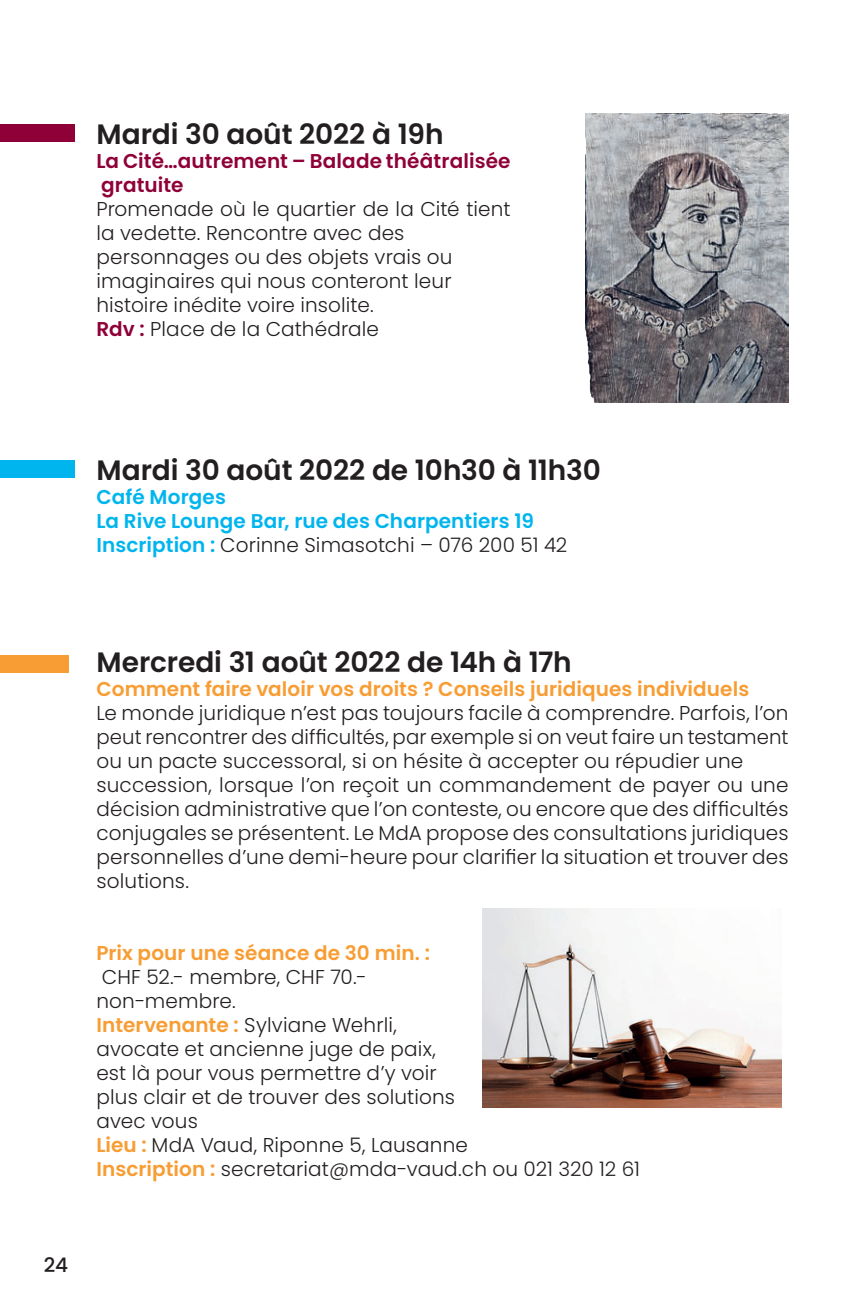
<style>
.page{position:relative;width:851px;height:1304px;background:#fff}
.page>*{position:absolute;margin:0;border:0;box-sizing:border-box;transform-origin:0 0}
.t1{font:600 28px "Poppins";letter-spacing:-.005em;color:#231f20}
.t2{font:300 20px/24px "Poppins";letter-spacing:.005em;color:#231f20}
.t3{font:600 20px/24px "Poppins";letter-spacing:.005em;color:#00b5ee}
.t4{font:600 20px "Poppins";letter-spacing:.005em;color:#f89d33}
.t5{font:600 20px/24px "Poppins";letter-spacing:.005em;color:#900038}
.t6{font:500 20px "Poppins";color:#231f20}
.s1{font-weight:600;color:#900038}
.s2{font-weight:300;color:#231f20}
.s3{font-weight:600;color:#f89d33}
</style>
<div class="page">
<div style="left:0;top:125px;width:74px;height:17px;background:#900038"></div>
<img style="left:585px;top:113px;width:203px;height:289px">
<div style="left:0;top:461px;width:74px;height:17px;background:#00b5ee"></div>
<img style="left:482px;top:908px;width:298px;height:200px">
<div style="left:0;top:655px;width:68px;height:17px;background:#f89d33"></div>
<h1 class="t1" style="left:96px;top:118px;width:348px">Mardi 30 août 2022 à 19h</h1>
<p class="t5" style="left:96px;top:149px;width:415px">La Cité…autrement – Balade théâtralisée gratuite</p>
<p class="t2" style="left:96px;top:197px;width:415px">Promenade où le quartier de la Cité tient la vedette. Rencontre avec des personnages ou des objets vrais ou imaginaires qui nous conteront leur histoire inédite voire insolite.<br><span class="s1">Rdv :</span> Place de la Cathédrale</p>
<h1 class="t1" style="left:96px;top:454px;width:505px">Mardi 30 août 2022 de 10h30 à 11h30</h1>
<p class="t3" style="left:96px;top:485px;width:472px">Café Morges<br>La Rive Lounge Bar, rue des Charpentiers 19<br>Inscription : <span class="s2">Corinne Simasotchi – 076 200 51 42</span></p>
<h1 class="t1" style="left:96px;top:646px;width:476px">Mercredi 31 août 2022 de 14h à 17h</h1>
<p class="t4" style="left:96px;top:677px;width:654px">Comment faire valoir vos droits ? Conseils juridiques individuels</p>
<p class="t2" style="left:96px;top:701px;width:693px">Le monde juridique n’est pas toujours facile à comprendre. Parfois, l’on peut rencontrer des difficultés, par exemple si on veut faire un testament ou un pacte successoral, si on hésite à accepter ou répudier une succession, lorsque l’on reçoit un commandement de payer ou une décision administrative que l’on conteste, ou encore que des difficultés conjugales se présentent. Le MdA propose des consultations juridiques personnelles d’une demi-heure pour clarifier la situation et trouver des solutions.</p>
<p class="t4" style="left:96px;top:941px;width:335px">Prix pour une séance de 30 min. :</p>
<p class="t2" style="left:96px;top:965px;width:545px">CHF 52.- membre, CHF 70.-<br>non-membre.<br><span class="s3">Intervenante :</span> Sylviane Wehrli,<br>avocate et ancienne juge de paix,<br>est là pour vous permettre d’y voir<br>plus clair et de trouver des solutions<br>avec vous<br><span class="s3">Lieu :</span> MdA Vaud, Riponne 5, Lausanne<br><span class="s3">Inscription :</span> secretariat@mda-vaud.ch ou 021 320 12 61</p>
<p class="t6" style="left:44px;top:1253px;width:26px">24</p>
</div>
